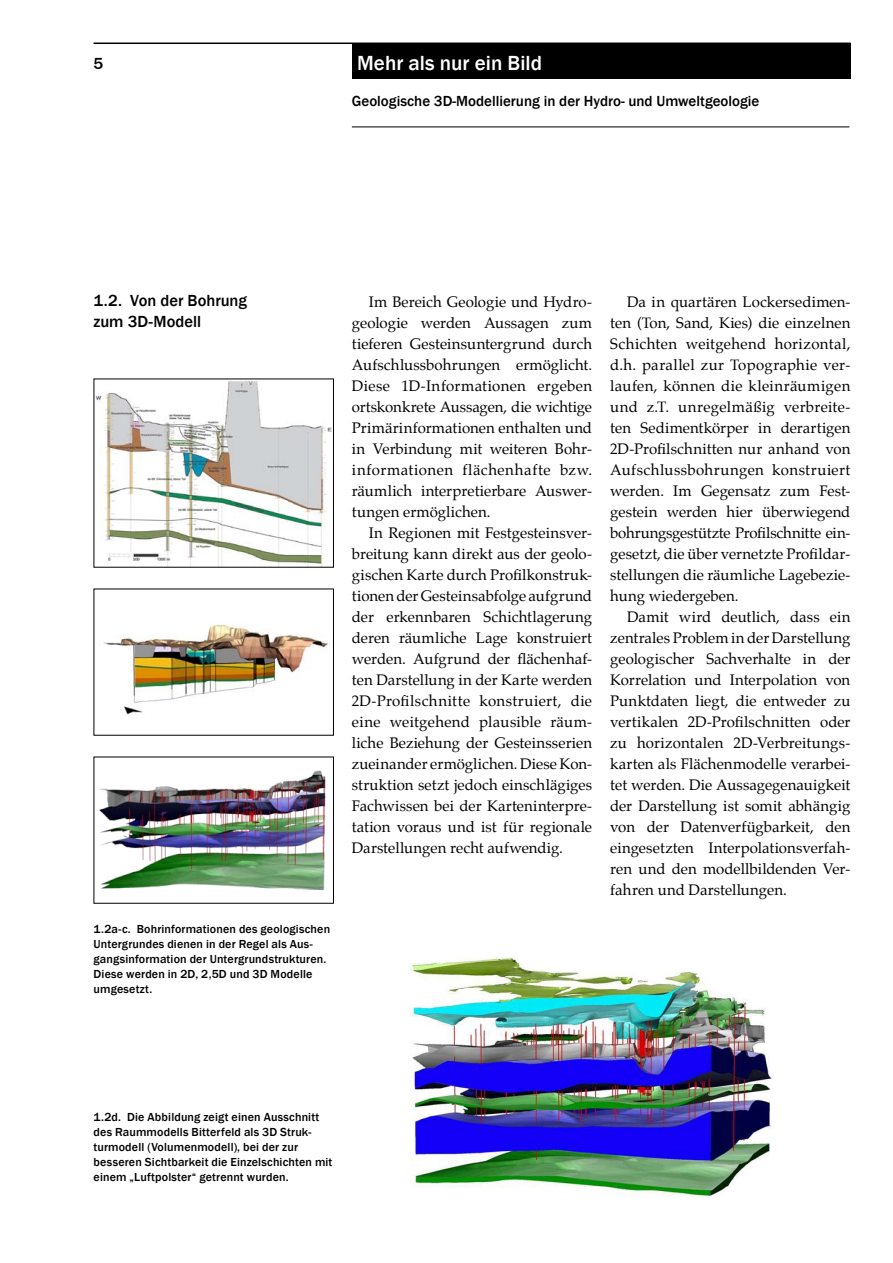
<style>
.page{position:relative;width:893px;height:1263px;background:#fff}
.page>*{position:absolute;margin:0;border:0;box-sizing:border-box;transform-origin:0 0}
.t1{font:500 21px "Franklin Gothic";color:#fff}
.t2{font:500 16.5px/21px "Franklin Gothic";color:#000}
.t3{font:15px/21px "Palatino";color:#000;text-align:justify}
.t4{font:500 15px "Franklin Gothic";color:#000}
.t5{font:500 12px/15px "Franklin Gothic";letter-spacing:.015em;color:#000}
</style>
<div class="page">
<hr style="left:94px;top:43px;width:756px;height:1px;background:#000">
<hr style="left:352px;top:127px;width:497px;height:1px;background:#000">
<div style="left:352px;top:43px;width:498px;height:36px;background:#000"></div>
<img style="left:96px;top:381px;width:235px;height:185px">
<img style="left:103px;top:624px;width:227px;height:91px">
<img style="left:99px;top:770px;width:227px;height:120px">
<img style="left:410px;top:957px;width:362px;height:240px">
<p class="t2" style="left:94px;top:53px;width:11px">5</p>
<h1 class="t1" style="left:357px;top:50px;width:186px">Mehr als nur ein Bild</h1>
<p class="t4" style="left:352px;top:91px;width:409px">Geologische 3D-Modellierung in der Hydro- und Umweltgeologie</p>
<p class="t2" style="left:94px;top:290px;width:155px">1.2. Von der Bohrung zum 3D-Modell</p>
<p class="t3" style="left:610px;top:291px;width:242px;text-indent:17px">Da in quartären Lockersedimen&shy;ten (Ton, Sand, Kies) die einzelnen Schichten weitgehend horizontal, d.h. parallel zur Topographie ver&shy;laufen, können die kleinräumigen und z.T. unregelmäßig verbreite&shy;ten Sedimentkörper in derartigen 2D-Profilschnitten nur anhand von Aufschlussbohrungen konstruiert werden. Im Gegensatz zum Fest&shy;gestein werden hier überwiegend bohrungsgestützte Profilschnitte ein&shy;gesetzt, die über vernetzte Profildar&shy;stellungen die räumliche Lagebezie&shy;hung wiedergeben.</p>
<p class="t3" style="left:610px;top:606px;width:242px;text-indent:17px">Damit wird deutlich, dass ein zentrales Problem in der Darstellung geologischer Sachverhalte in der Korrelation und Interpolation von Punktdaten liegt, die entweder zu vertikalen 2D-Profilschnitten oder zu horizontalen 2D-Verbreitungs&shy;karten als Flächenmodelle verarbei&shy;tet werden. Die Aussagegenauigkeit der Darstellung ist somit abhängig von der Datenverfügbarkeit, den eingesetzten Interpolationsverfah&shy;ren und den modellbildenden Ver&shy;fahren und Darstellungen.</p>
<p class="t5" style="left:94px;top:922px;width:238px">1.2a-c. Bohrinformationen des geologischen Untergrundes dienen in der Regel als Aus&shy;gangsinformation der Untergrundstrukturen.<br>Diese werden in 2D, 2,5D und 3D Modelle umgesetzt.</p>
<p class="t3" style="left:352px;top:291px;width:242px;text-indent:17px">Im Bereich Geologie und Hydro&shy;geologie werden Aussagen zum tieferen Gesteinsuntergrund durch Aufschlussbohrungen ermöglicht.<br>Diese 1D-Informationen ergeben ortskonkrete Aussagen, die wichtige Primärinformationen enthalten und in Verbindung mit weiteren Bohr&shy;informationen flächenhafte bzw. räumlich interpretierbare Auswer&shy;tungen ermöglichen.</p>
<p class="t3" style="left:352px;top:522px;width:242px;text-indent:17px">In Regionen mit Festgesteinsver&shy;breitung kann direkt aus der geolo&shy;gischen Karte durch Profilkonstruk&shy;tionen der Gesteinsabfolge aufgrund der erkennbaren Schichtlagerung deren räumliche Lage konstruiert werden. Aufgrund der flächenhaf&shy;ten Darstellung in der Karte werden 2D-Profilschnitte konstruiert, die eine weitgehend plausible räum&shy;liche Beziehung der Gesteinsserien zueinander ermöglichen. Diese Kon&shy;struktion setzt jedoch einschlägiges Fachwissen bei der Karteninterpre&shy;tation voraus und ist für regionale Darstellungen recht aufwendig.</p>
<p class="t5" style="left:94px;top:1110px;width:240px">1.2d. Die Abbildung zeigt einen Ausschnitt des Raummodells Bitterfeld als 3D Struk&shy;turmodell (Volumenmodell), bei der zur besseren Sichtbarkeit die Einzelschichten mit einem „Luftpolster“ getrennt wurden.</p>
</div>
